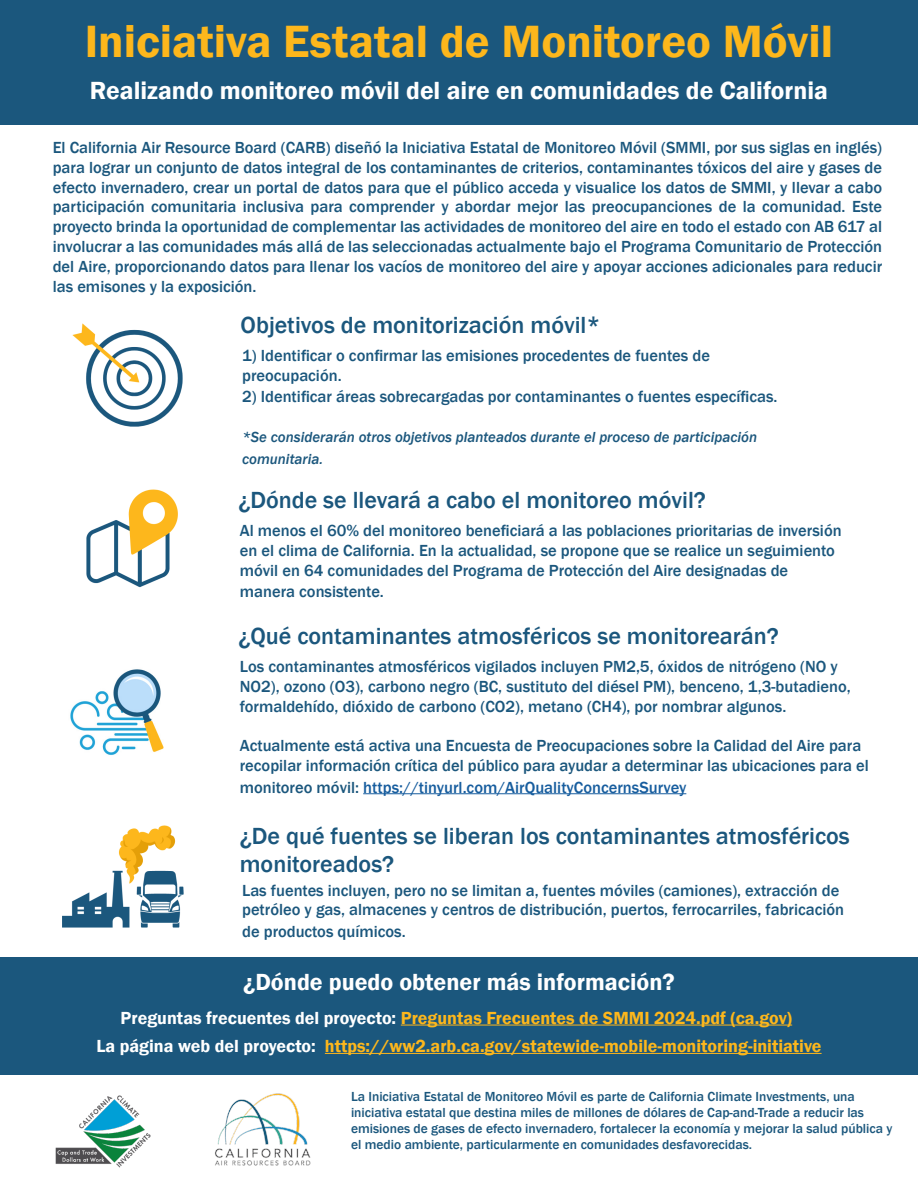
<style>
.page{position:relative;width:918px;height:1188px;background:#fff}
.page>*{position:absolute;margin:0;border:0;box-sizing:border-box;transform-origin:0 0}
.t1{font:600 46.5px "Franklin Gothic";color:#fdb71c}
.t2{font:600 25.5px "Franklin Gothic";color:#fff}
.t3{font:500 24px/28.8px "Franklin Gothic";color:#1b577d}
.t4{font:600 24px "Franklin Gothic";color:#fff}
.t5{font:600 18px "Franklin Gothic";color:#fdb71c}
.t6{font:500 16.5px/19.8px "Franklin Gothic";color:#1b577d}
.t7{font:500 16.5px "Franklin Gothic";color:#175d9e}
.t8{font:italic 500 15px/21.6px "Franklin Gothic";color:#1b577d}
.t9{font:500 13.5px/16.2px "Franklin Gothic";color:#1b577d}
.s1{color:#1b577d}
.s2{color:#fff}
</style>
<div class="page">
<div style="left:0;top:0;width:918px;height:125px;background:#1b577d"></div>
<div style="left:0;top:957px;width:918px;height:118px;background:#1b577d"></div>
<img style="left:55px;top:1095px;width:96px;height:73px">
<img style="left:215px;top:1093px;width:96px;height:73px">
<hr style="left:325px;top:1053px;width:497px;height:1px;background:#fdb71c">
<img style="left:86px;top:489px;width:92px;height:99px">
<img style="left:70px;top:669px;width:94px;height:86px">
<hr style="left:363px;top:793px;width:323px;height:1px;background:#175d9e">
<img style="left:72px;top:323px;width:111px;height:104px">
<img style="left:62px;top:825px;width:122px;height:103px">
<hr style="left:401px;top:1025px;width:391px;height:1px;background:#fdb71c">
<p class="t1" style="left:85px;top:13px;width:750px">Iniciativa Estatal de Monitoreo Móvil</p>
<p class="t2" style="left:90px;top:75px;width:740px">Realizando monitoreo móvil del aire en comunidades de California</p>
<p class="t6" style="left:53px;top:138px;width:831px;text-align:justify">El California Air Resource Board (CARB) diseñó la Iniciativa Estatal de Monitoreo Móvil (SMMI, por sus siglas en inglés) para lograr un conjunto de datos integral de los contaminantes de criterios, contaminantes tóxicos del aire y gases de efecto invernadero, crear un portal de datos para que el público acceda y visualice los datos de SMMI, y llevar a cabo participación comunitaria inclusiva para comprender y abordar mejor las preocupanciones de la comunidad. Este proyecto brinda la oportunidad de complementar las actividades de monitoreo del aire en todo el estado con AB 617 al involucrar a las comunidades más allá de las seleccionadas actualmente bajo el Programa Comunitario de Protección del Aire, proporcionando datos para llenar los vacíos de monitoreo del aire y apoyar acciones adicionales para reducir las emisones y la exposición.</p>
<p class="t3" style="left:241px;top:311px;width:361px">Objetivos de monitorización móvil*</p>
<p class="t6" style="left:242px;top:346px;width:469px">1) Identificar o confirmar las emisiones procedentes de fuentes de preocupación.</p>
<p class="t6" style="left:242px;top:387px;width:537px">2) Identificar áreas sobrecargadas por contaminantes o fuentes específicas.</p>
<p class="t8" style="left:242px;top:426px;width:517px">*Se considerarán otros objetivos planteados durante el proceso de participación comunitaria.</p>
<p class="t3" style="left:238px;top:486px;width:469px">¿Dónde se llevará a cabo el monitoreo móvil?</p>
<p class="t6" style="left:240px;top:521px;width:603px">Al menos el 60% del monitoreo beneficiará a las poblaciones prioritarias de inversión en el clima de California. En la actualidad, se propone que se realice un seguimiento móvil en 64 comunidades del Programa de Protección del Aire designadas de</p>
<p class="t6" style="left:240px;top:582px;width:146px">manera consistente.</p>
<p class="t3" style="left:238px;top:622px;width:542px">¿Qué contaminantes atmosféricos se monitorearán?</p>
<p class="t6" style="left:240px;top:657px;width:612px">Los contaminantes atmosféricos vigilados incluyen PM2,5, óxidos de nitrógeno (NO y<br>NO2), ozono (O3), carbono negro (BC, sustituto del diésel PM), benceno, 1,3-butadieno, formaldehído, dióxido de carbono (CO2), metano (CH4), por nombrar algunos.</p>
<p class="t6" style="left:240px;top:736px;width:631px">Actualmente está activa una Encuesta de Preocupaciones sobre la Calidad del Aire para recopilar información crítica del público para ayudar a determinar las ubicaciones para el</p>
<p class="t7" style="left:240px;top:777px;width:448px"><span class="s1">monitoreo móvil:</span> https://tinyurl.com/AirQualityConcernsSurvey</p>
<p class="t3" style="left:240px;top:821px;width:612px">¿De qué fuentes se liberan los contaminantes atmosféricos monitoreados?</p>
<p class="t6" style="left:242px;top:880px;width:603px">Las fuentes incluyen, pero no se limitan a, fuentes móviles (camiones), extracción de petróleo y gas, almacenes y centros de distribución, puertos, ferrocarriles, fabricación</p>
<p class="t6" style="left:242px;top:922px;width:165px">de productos químicos.</p>
<p class="t4" style="left:243px;top:967px;width:433px">¿Dónde puedo obtener más información?</p>
<p class="t5" style="left:121px;top:1007px;width:673px"><span class="s2">Preguntas frecuentes del proyecto:</span> Preguntas Frecuentes de SMMI 2024.pdf (ca.gov)</p>
<p class="t5" style="left:96px;top:1035px;width:727px"><span class="s2">La página web del proyecto:</span> https://ww2.arb.ca.gov/statewide-mobile-monitoring-initiative</p>
<p class="t9" style="left:351px;top:1088px;width:543px">La Iniciativa Estatal de Monitoreo Móvil es parte de California Climate Investments, una iniciativa estatal que destina miles de millones de dólares de Cap-and-Trade a reducir las emisiones de gases de efecto invernadero, fortalecer la economía y mejorar la salud pública y el medio ambiente, particularmente en comunidades desfavorecidas.</p>
</div>
